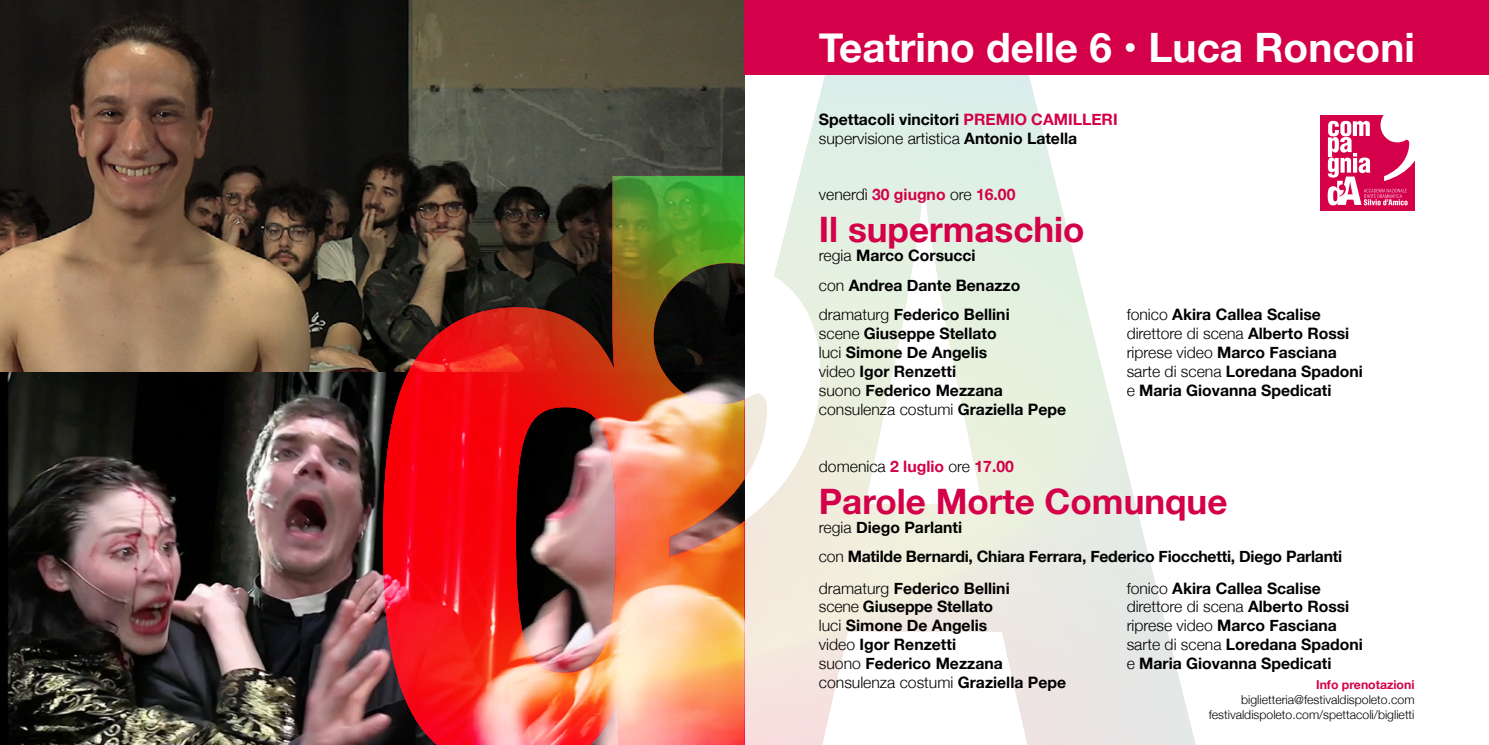
<style>
.page{position:relative;width:1489px;height:745px;background:#fff}
.page>*{position:absolute;margin:0;border:0;box-sizing:border-box;transform-origin:0 0}
.t1{font:700 40.43px "Helvetica Neue";color:#fff}
.t2{font:700 35px "Helvetica Neue";color:#d4004a}
.t3{font:700 15.75px/18.9px "Helvetica Neue";color:#000}
.t4{font:700 15.75px "Helvetica Neue";color:#d4004a}
.t5{font:300 12.25px/14.7px "Helvetica Neue";color:#000;text-align:right}
.t6{font:700 12.25px "Helvetica Neue";color:#d4004a}
.s1{color:#d4004a}
.s2{font-weight:300}
.s3{font-weight:300;color:#000}
</style>
<div class="page">
<img style="left:744px;top:74px;width:452px;height:670px">
<img style="left:0;top:0;width:744px;height:744px">
<div style="left:744px;top:0;width:744px;height:74px;background:#d4004a"></div>
<div style="left:1319px;top:115px;width:95px;height:95px;background:#d4004a"></div>
<svg style="left:1327px;top:115px;width:87px;height:90px"></svg>
<img style="left:383px;top:74px;width:361px;height:670px">
<h1 class="t1" style="left:819px;top:16px;width:597px">Teatrino delle 6 • Luca Ronconi</h1>
<p class="t3" style="left:819px;top:110px;width:300px">Spettacoli vincitori <span class="s1">PREMIO CAMILLERI </span><span class="s2">supervisione artistica</span> Antonio Latella</p>
<p class="t4" style="left:819px;top:182px;width:198px"><span class="s3">venerdì</span> 30 giugno <span class="s3">ore</span> 16.00</p>
<h2 class="t2" style="left:819px;top:202px;width:267px">Il supermaschio</h2>
<p class="t3" style="left:819px;top:241px;width:203px;line-height:29.4px"><span class="s2">regia</span> Marco Corsucci<br><span class="s2">con</span> Andrea Dante Benazzo <span class="s2">dramaturg</span> Federico Bellini</p>
<p class="t3" style="left:819px;top:324px;width:249px"><span class="s2">scene</span> Giuseppe Stellato<br><span class="s2">luci</span> Simone De Angelis<br><span class="s2">video</span> Igor Renzetti<br><span class="s2">suono</span> Federico Mezzana <span class="s2">consulenza costumi</span> Graziella Pepe</p>
<p class="t3" style="left:1126px;top:305px;width:237px"><span class="s2">fonico</span> Akira Callea Scalise <span class="s2">direttore di scena</span> Alberto Rossi <span class="s2">riprese video</span> Marco Fasciana <span class="s2">sarte di scena</span> Loredana Spadoni <span class="s2">e</span> Maria Giovanna Spedicati</p>
<p class="t4" style="left:819px;top:453px;width:196px"><span class="s3">domenica</span> 2 luglio <span class="s3">ore</span> 17.00</p>
<h2 class="t2" style="left:819px;top:473px;width:410px">Parole Morte Comunque</h2>
<p class="t3" style="left:819px;top:512px;width:525px;line-height:29.4px"><span class="s2">regia</span> Diego Parlanti<br><span class="s2">con</span> Matilde Bernardi, Chiara Ferrara, Federico Fiocchetti, Diego Parlanti</p>
<p class="t3" style="left:819px;top:578px;width:249px"><span class="s2">dramaturg</span> Federico Bellini<br><span class="s2">scene</span> Giuseppe Stellato<br><span class="s2">luci</span> Simone De Angelis<br><span class="s2">video</span> Igor Renzetti<br><span class="s2">suono</span> Federico Mezzana <span class="s2">consulenza costumi</span> Graziella Pepe</p>
<p class="t3" style="left:1126px;top:578px;width:237px"><span class="s2">fonico</span> Akira Callea Scalise <span class="s2">direttore di scena</span> Alberto Rossi <span class="s2">riprese video</span> Marco Fasciana <span class="s2">sarte di scena</span> Loredana Spadoni <span class="s2">e</span> Maria Giovanna Spedicati</p>
<p class="t6" style="left:1315px;top:674px;width:100px">Info prenotazioni</p>
<p class="t5" style="left:1208px;top:691px;width:207px">biglietteria@festivaldispoleto.com festivaldispoleto.com/spettacoli/biglietti</p>
</div>
